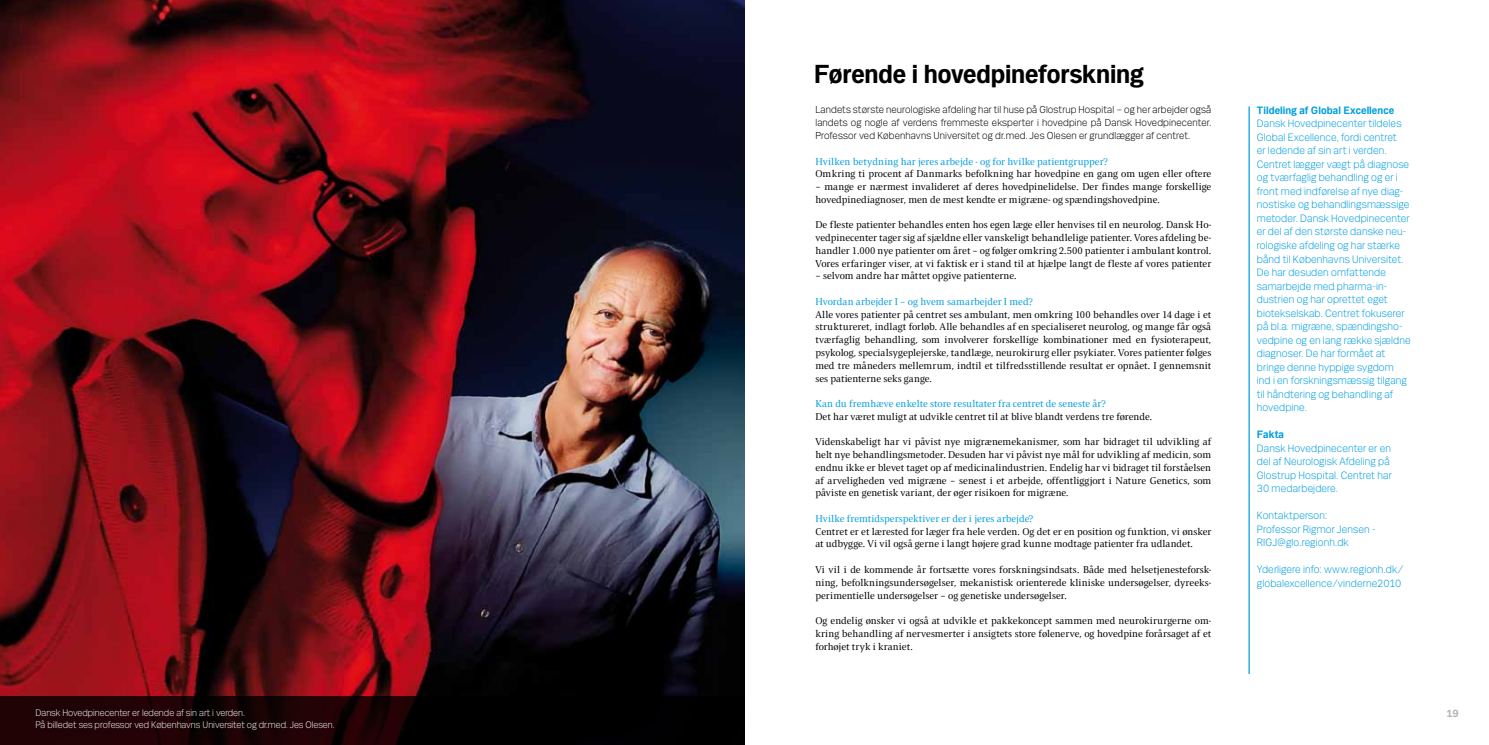
<style>
.page{position:relative;width:1489px;height:745px;background:#fff}
.page>*{position:absolute;margin:0;border:0;box-sizing:border-box;transform-origin:0 0}
.t1{font:700 27.5px "Mari";letter-spacing:-.005em;color:#000}
.t2{font:300 11.25px/13.5px "Mari";letter-spacing:.01em;color:#009ee0}
.t3{font:700 11.25px "Mari";letter-spacing:.01em;color:#009ee0}
.t4{font:700 11.25px "Mari";color:#b1b3b4}
.t5{font:10.62px/12.8px "Press Serif Pro";letter-spacing:.005em;color:#000;text-align:justify}
.t6{font:300 10.62px/12.8px "Mari";letter-spacing:.015em;color:#000;text-align:justify}
.t7{font:10.62px "Press Serif Pro";letter-spacing:.005em;color:#009ee0}
.t8{font:300 10px/12px "Mari";color:#eceded}
</style>
<div class="page">
<img style="left:0;top:0;width:744px;height:695px">
<hr style="left:1248px;top:106px;width:1px;height:567px;background:#009ee0">
<svg style="left:0;top:695px;width:744px;height:49px;background:#110103"></svg>
<h1 class="t1" style="left:813px;top:57px;width:331px">Førende i hovedpineforskning</h1>
<p class="t6" style="left:815px;top:103px;width:397px">Landets største neurologiske afdeling har til huse på Glostrup Hospital – og her arbejder også landets og nogle af verdens fremmeste eksperter i hovedpine på Dansk Hovedpinecenter.<br>Professor ved Københavns Universitet og dr.med. Jes Olesen er grundlægger af centret.</p>
<p class="t7" style="left:815px;top:155px;width:294px">Hvilken betydning har jeres arbejde - og for hvilke patientgrupper?</p>
<p class="t5" style="left:815px;top:167px;width:397px">Omkring ti procent af Danmarks befolkning har hovedpine en gang om ugen eller oftere</p>
<p class="t5" style="left:815px;top:180px;width:397px">– mange er nærmest invalideret af deres hovedpinelidelse. Der findes mange forskellige hovedpinediagnoser, men de mest kendte er migræne- og spændingshovedpine.</p>
<p class="t5" style="left:815px;top:218px;width:397px">De fleste patienter behandles enten hos egen læge eller henvises til en neurolog. Dansk Ho&shy;vedpinecenter tager sig af sjældne eller vanskeligt behandlelige patienter. Vores afdeling be&shy;handler 1.000 nye patienter om året – og følger omkring 2.500 patienter i ambulant kontrol.<br>Vores erfaringer viser, at vi faktisk er i stand til at hjælpe langt de fleste af vores patienter</p>
<p class="t5" style="left:815px;top:269px;width:203px">– selvom andre har måttet opgive patienterne.</p>
<p class="t7" style="left:815px;top:295px;width:219px">Hvordan arbejder I – og hvem samarbejder I med?</p>
<p class="t5" style="left:815px;top:308px;width:397px">Alle vores patienter på centret ses ambulant, men omkring 100 behandles over 14 dage i et struktureret, indlagt forløb. Alle behandles af en specialiseret neurolog, og mange får også tværfaglig behandling, som involverer forskellige kombinationer med en fysioterapeut, psykolog, specialsygeplejerske, tandlæge, neurokirurg eller psykiater. Vores patienter følges med tre måneders mellemrum, indtil et tilfredsstillende resultat er opnået. I gennemsnit ses patienterne seks gange.</p>
<p class="t7" style="left:815px;top:397px;width:292px">Kan du fremhæve enkelte store resultater fra centret de seneste år?</p>
<p class="t5" style="left:815px;top:410px;width:338px">Det har været muligt at udvikle centret til at blive blandt verdens tre førende.</p>
<p class="t5" style="left:815px;top:435px;width:397px">Videnskabeligt har vi påvist nye migrænemekanismer, som har bidraget til udvikling af helt nye behandlingsmetoder. Desuden har vi påvist nye mål for udvikling af medicin, som endnu ikke er blevet taget op af medicinalindustrien. Endelig har vi bidraget til forståelsen af arveligheden ved migræne – senest i et arbejde, offentliggjort i Nature Genetics, som påviste en genetisk variant, der øger risikoen for migræne.</p>
<p class="t7" style="left:815px;top:512px;width:219px">Hvilke fremtidsperspektiver er der i jeres arbejde?</p>
<p class="t5" style="left:815px;top:524px;width:397px">Centret er et lærested for læger fra hele verden. Og det er en position og funktion, vi ønsker at udbygge. Vi vil også gerne i langt højere grad kunne modtage patienter fra udlandet.</p>
<p class="t5" style="left:815px;top:563px;width:397px">Vi vil i de kommende år fortsætte vores forskningsindsats. Både med helsetjenesteforsk&shy;ning, befolkningsundersøgelser, mekanistisk orienterede kliniske undersøgelser, dyreeks&shy;perimentielle undersøgelser – og genetiske undersøgelser.</p>
<p class="t5" style="left:815px;top:614px;width:397px">Og endelig ønsker vi også at udvikle et pakkekoncept sammen med neurokirurgerne om&shy;kring behandling af nervesmerter i ansigtets store følenerve, og hovedpine forårsaget af et forhøjet tryk i kraniet.</p>
<p class="t3" style="left:1256px;top:103px;width:139px">Tildeling af Global Excellence</p>
<p class="t2" style="left:1256px;top:116px;width:155px">Dansk Hovedpinecenter tildeles<br>Global Excellence, fordi centret<br>er ledende af sin art i verden.<br>Centret lægger vægt på diagnose og tværfaglig behandling og er i front med indførelse af nye diag&shy;nostiske og behandlingsmæssige metoder. Dansk Hovedpinecenter er del af den største danske neu&shy;rologiske afdeling og har stærke bånd til Københavns Universitet.<br>De har desuden omfattende samarbejde med pharma-in&shy;dustrien og har oprettet eget biotekselskab. Centret fokuserer på bl.a. migræne, spændingsho&shy;vedpine og en lang række sjældne diagnoser. De har formået at bringe denne hyppige sygdom<br>ind i en forskningsmæssig tilgang til håndtering og behandling af hovedpine.</p>
<p class="t3" style="left:1256px;top:427px;width:29px">Fakta</p>
<p class="t2" style="left:1256px;top:440px;width:136px">Dansk Hovedpinecenter er en del af Neurologisk Afdeling på<br>Glostrup Hospital. Centret har<br>30 medarbejdere.</p>
<p class="t2" style="left:1256px;top:508px;width:120px">Kontaktperson:<br>Professor Rigmor Jensen -<br>RIGJ@glo.regionh.dk</p>
<p class="t2" style="left:1256px;top:562px;width:148px">Yderligere info: www.regionh.dk/ globalexcellence/vinderne2010</p>
<p class="t8" style="left:35px;top:705px;width:301px">Dansk Hovedpinecenter er ledende af sin art i verden.<br>På billedet ses professor ved Københavns Universitet og dr.med. Jes Olesen.</p>
<p class="t4" style="left:35px;top:706px;width:14px">18</p>
<p class="t4" style="left:1446px;top:706px;width:14px">19</p>
</div>
